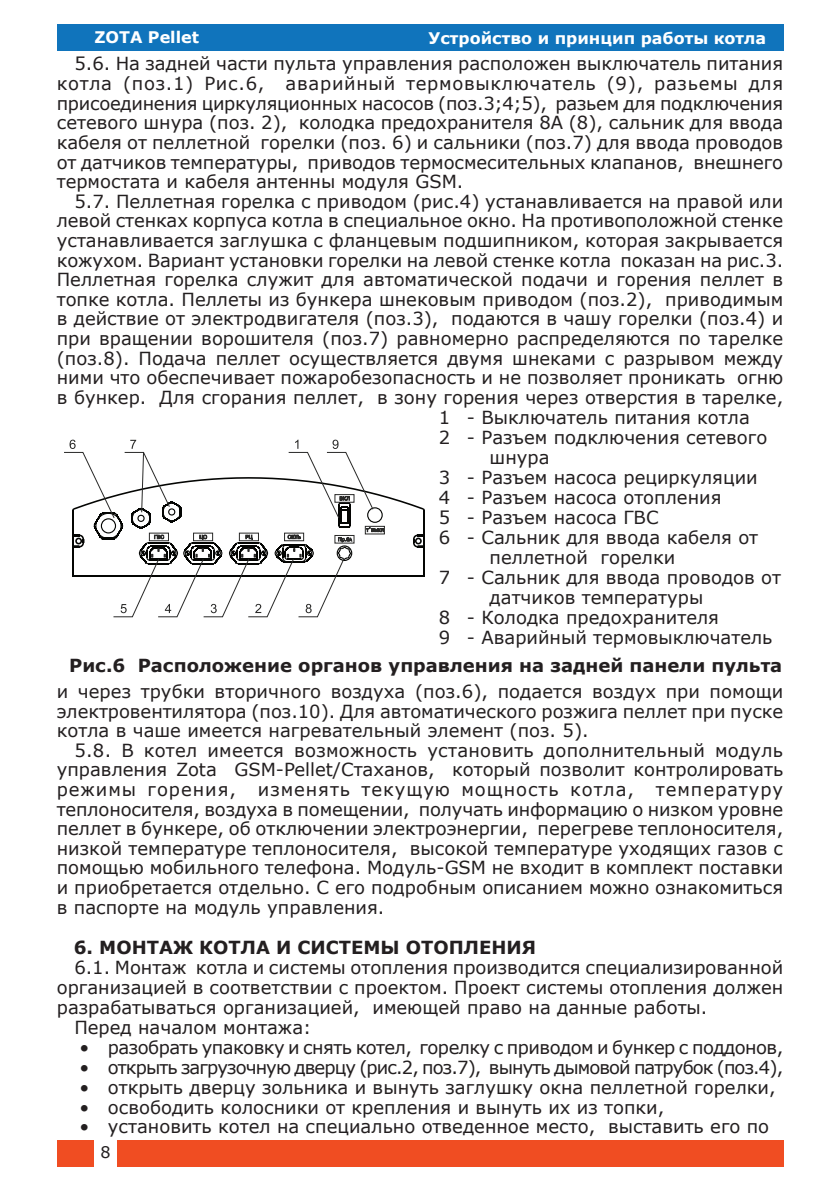
<style>
.page{position:relative;width:840px;height:1191px;background:#fff}
.page>*{position:absolute;margin:0;border:0;box-sizing:border-box;transform-origin:0 0}
.t1{font:18px/19.6px "Verdana";color:#231f20;text-align:justify}
.t2{font:700 18px "Verdana";color:#231f20}
.t3{font:18px "Verdana";letter-spacing:-.05em;color:#231f20}
.t4{font:18px "Verdana";letter-spacing:-.03em;color:#231f20}
.t5{font:700 16px "Verdana";color:#fff}
.t6{font:16px "Verdana";color:#231f20}
</style>
<div class="page">
<div style="left:57px;top:1140px;width:725px;height:27px;background:#f04d22"></div>
<div style="left:94px;top:1139px;width:23px;height:28px;background:#fff"></div>
<div style="left:57px;top:24px;width:725px;height:27px;background:#1074bc"></div>
<svg style="left:64px;top:439px;width:361px;height:178px"></svg>
<p class="t5" style="left:428px;top:27px;width:339px">Устройство и принцип работы котла</p>
<p class="t5" style="left:94px;top:26px;width:106px">ZOTA Pellet</p>
<p class="t1" style="left:57px;top:54px;width:727px;text-indent:18px">5.6. На задней части пульта управления расположен выключатель питания котла (поз.1) Рис.6, аварийный термовыключатель (9), разьемы для присоединения циркуляционных насосов (поз.3;4;5), разьем для подключения сетевого шнура (поз. 2), колодка предохранителя 8А (8), сальник для ввода кабеля от пеллетной горелки (поз. 6) и сальники (поз.7) для ввода проводов от датчиков температуры, приводов термосмесительных клапанов, внешнего термостата и кабеля антенны модуля GSM.</p>
<p class="t1" style="left:57px;top:191px;width:727px;text-indent:18px">5.7. Пеллетная горелка с приводом (рис.4) устанавливается на правой или левой стенках корпуса котла в специальное окно. На противоположной стенке устанавливается заглушка с фланцевым подшипником, которая закрывается кожухом. Вариант установки горелки на левой стенке котла показан на рис.3.<br>Пеллетная горелка служит для автоматической подачи и горения пеллет в топке котла. Пеллеты из бункера шнековым приводом (поз.2), приводимым в действие от электродвигателя (поз.3), подаются в чашу горелки (поз.4) и при вращении ворошителя (поз.7) равномерно распределяются по тарелке (поз.8). Подача пеллет осуществляется двумя шнеками с разрывом между ними что обеспечивает пожаробезопасность и не позволяет проникать огню в бункер. Для сгорания пеллет, в зону горения через отверстия в тарелке,</p>
<p class="t1" style="left:438px;top:407px;width:312px">1 - Выключатель питания котла</p>
<p class="t1" style="left:438px;top:427px;width:330px">2 - Разъем подключения сетевого</p>
<p class="t1" style="left:489px;top:447px;width:61px">шнура</p>
<p class="t1" style="left:438px;top:467px;width:320px">3 - Разъем насоса рециркуляции</p>
<p class="t1" style="left:438px;top:487px;width:284px">4 - Разъем насоса отопления</p>
<p class="t1" style="left:438px;top:507px;width:221px">5 - Разъем насоса ГВС</p>
<p class="t1" style="left:438px;top:527px;width:320px">6 - Сальник для ввода кабеля от</p>
<p class="t1" style="left:489px;top:547px;width:187px">пеллетной горелки</p>
<p class="t1" style="left:438px;top:567px;width:343px">7 - Сальник для ввода проводов от</p>
<p class="t1" style="left:489px;top:587px;width:215px">датчиков температуры</p>
<p class="t1" style="left:438px;top:607px;width:281px">8 - Колодка предохранителя</p>
<p class="t1" style="left:438px;top:627px;width:335px">9 - Аварийный термовыключатель</p>
<p class="t2" style="left:69px;top:652px;width:714px">Рис.6 Расположение органов управления на задней панели пульта</p>
<p class="t1" style="left:57px;top:681px;width:727px">и через трубки вторичного воздуха (поз.6), подается воздух при помощи электровентилятора (поз.10). Для автоматического розжига пеллет при пуске котла в чаше имеется нагревательный элемент (поз. 5).</p>
<p class="t1" style="left:57px;top:740px;width:727px;text-indent:18px">5.8. В котел имеется возможность установить дополнительный модуль управления Zota GSM-Pellet/Стаханов, который позволит контролировать режимы горения, изменять текущую мощность котла, температуру теплоносителя, воздуха в помещении, получать информацию о низком уровне пеллет в бункере, об отключении электроэнергии, перегреве теплоносителя, низкой температуре теплоносителя, высокой температуре уходящих газов с помощью мобильного телефона. Модуль-GSM не входит в комплект поставки и приобретается отдельно. С его подробным описанием можно ознакомиться в паспорте на модуль управления.</p>
<p class="t2" style="left:74px;top:934px;width:463px">6. МОНТАЖ КОТЛА И СИСТЕМЫ ОТОПЛЕНИЯ</p>
<p class="t1" style="left:74px;top:957px;width:710px">6.1. Монтаж котла и системы отопления производится специализированной</p>
<p class="t1" style="left:57px;top:977px;width:727px">организацией в соответствии с проектом. Проект системы отопления должен</p>
<p class="t1" style="left:57px;top:997px;width:651px">разрабатываться организацией, имеющей право на данные работы.</p>
<p class="t1" style="left:74px;top:1017px;width:238px">Перед началом монтажа:</p>
<p class="t4" style="left:79px;top:1034px;width:705px">• разобрать упаковку и снять котел, горелку с приводом и бункер с поддонов,</p>
<p class="t3" style="left:79px;top:1054px;width:705px">• открыть загрузочную дверцу (рис.2, поз.7), вынуть дымовой патрубок (поз.4),</p>
<p class="t1" style="left:79px;top:1077px;width:697px">• открыть дверцу зольника и вынуть заглушку окна пеллетной горелки,</p>
<p class="t1" style="left:79px;top:1097px;width:586px">• освободить колосники от крепления и вынуть их из топки,</p>
<p class="t1" style="left:79px;top:1116px;width:690px">• установить котел на специально отведенное место, выставить его по</p>
<p class="t6" style="left:100px;top:1141px;width:12px">8</p>
</div>
